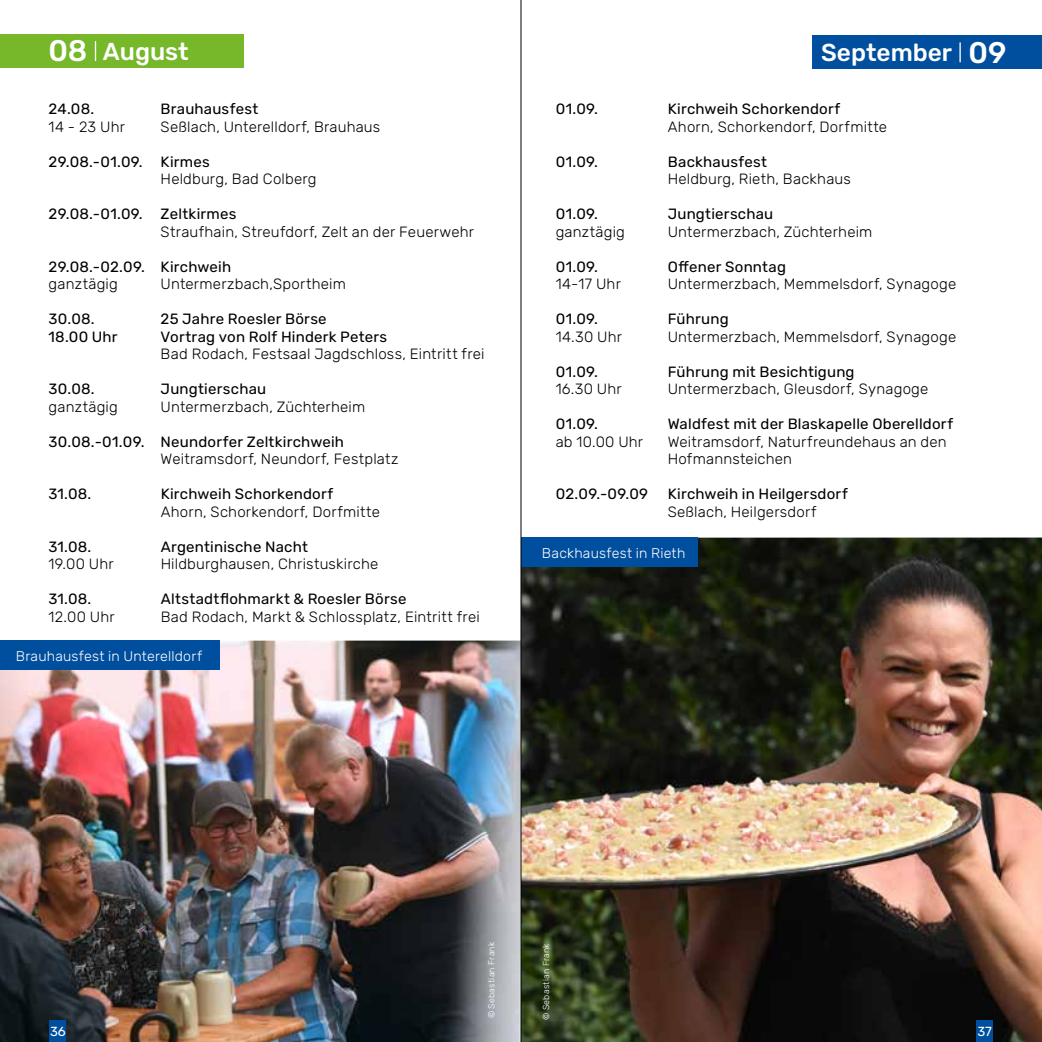
<style>
.page{position:relative;width:1042px;height:1042px;background:#fff}
.page>*{position:absolute;margin:0;border:0;box-sizing:border-box;transform-origin:0 0}
.t1{font:500 24.5px "Rubik";color:#fff}
.t2{font:300 14.88px/17.5px "Rubik";letter-spacing:.015em;color:#000}
.t3{font:14.88px "Rubik";letter-spacing:.015em;color:#000}
.t4{font:300 14px "Rubik";letter-spacing:.015em;color:#fff}
.t5{font:13.12px "Rubik";color:#fff}
.t6{font:300 8.75px "Rubik";letter-spacing:.025em;color:#fff}
.s1{font-size:29.75px}
</style>
<div class="page">
<img style="left:0;top:640px;width:521px;height:402px">
<div style="left:0;top:640px;width:219px;height:30px;background:#004f9f"></div>
<img style="left:522px;top:537px;width:520px;height:505px">
<div style="left:521px;top:537px;width:176px;height:30px;background:#004f9f"></div>
<div style="left:50px;top:1020px;width:16px;height:22px;background:#004f9f"></div>
<div style="left:976px;top:1020px;width:17px;height:22px;background:#004f9f"></div>
<div style="left:812px;top:36px;width:230px;height:33px;background:#004f9f"></div>
<hr style="left:959px;top:42px;width:2px;height:20px;background:#fff">
<div style="left:0;top:34px;width:243px;height:34px;background:#76b82a"></div>
<svg style="left:95px;top:41px;width:1px;height:20px"></svg>
<hr style="left:521px;top:0;width:1px;height:1042px;background:#000">
<h1 class="t1" style="left:48px;top:38px;width:142px"><span class="s1">08</span> August</h1>
<h1 class="t1" style="left:821px;top:38px;width:187px">September <span class="s1">09</span></h1>
<p class="t3" style="left:49px;top:101px;width:47px">24.08.</p>
<p class="t3" style="left:161px;top:101px;width:99px">Brauhausfest</p>
<p class="t2" style="left:49px;top:118px;width:78px">14 - 23 Uhr</p>
<p class="t2" style="left:161px;top:118px;width:221px">Seßlach, Unterelldorf, Brauhaus</p>
<p class="t3" style="left:49px;top:153px;width:163px">29.08.-01.09. Kirmes</p>
<p class="t2" style="left:161px;top:171px;width:157px">Heldburg, Bad Colberg</p>
<p class="t3" style="left:49px;top:206px;width:189px">29.08.-01.09. Zeltkirmes</p>
<p class="t2" style="left:161px;top:223px;width:315px">Straufhain, Streufdorf, Zelt an der Feuerwehr</p>
<p class="t3" style="left:49px;top:258px;width:184px">29.08.-02.09. Kirchweih</p>
<p class="t2" style="left:49px;top:276px;width:71px">ganztägig</p>
<p class="t2" style="left:161px;top:276px;width:187px">Untermerzbach,Sportheim</p>
<p class="t3" style="left:49px;top:311px;width:48px">30.08.</p>
<p class="t3" style="left:161px;top:311px;width:168px">25 Jahre Roesler Börse</p>
<p class="t3" style="left:49px;top:328px;width:71px">18.00 Uhr</p>
<p class="t3" style="left:161px;top:328px;width:228px">Vortrag von Rolf Hinderk Peters</p>
<p class="t2" style="left:161px;top:346px;width:325px">Bad Rodach, Festsaal Jagdschloss, Eintritt frei</p>
<p class="t3" style="left:49px;top:381px;width:48px">30.08.</p>
<p class="t3" style="left:161px;top:381px;width:107px">Jungtierschau</p>
<p class="t2" style="left:49px;top:398px;width:71px">ganztägig</p>
<p class="t2" style="left:161px;top:398px;width:206px">Untermerzbach, Züchterheim</p>
<p class="t3" style="left:49px;top:433px;width:297px">30.08.-01.09. Neundorfer Zeltkirchweih</p>
<p class="t2" style="left:161px;top:451px;width:239px">Weitramsdorf, Neundorf, Festplatz</p>
<p class="t3" style="left:49px;top:486px;width:44px">31.08.</p>
<p class="t3" style="left:161px;top:486px;width:174px">Kirchweih Schorkendorf</p>
<p class="t2" style="left:161px;top:503px;width:221px">Ahorn, Schorkendorf, Dorfmitte</p>
<p class="t3" style="left:49px;top:538px;width:44px">31.08.</p>
<p class="t3" style="left:161px;top:538px;width:149px">Argentinische Nacht</p>
<p class="t2" style="left:49px;top:556px;width:66px">19.00 Uhr</p>
<p class="t2" style="left:161px;top:556px;width:219px">Hildburghausen, Christuskirche</p>
<p class="t3" style="left:49px;top:591px;width:44px">31.08.</p>
<p class="t3" style="left:161px;top:591px;width:247px">Altstadtflohmarkt &amp; Roesler Börse</p>
<p class="t2" style="left:49px;top:608px;width:67px">12.00 Uhr</p>
<p class="t2" style="left:161px;top:608px;width:320px">Bad Rodach, Markt &amp; Schlossplatz, Eintritt frei</p>
<p class="t4" style="left:16px;top:648px;width:188px">Brauhausfest in Unterelldorf</p>
<p class="t3" style="left:556px;top:101px;width:44px">01.09.</p>
<p class="t3" style="left:668px;top:101px;width:174px">Kirchweih Schorkendorf</p>
<p class="t2" style="left:668px;top:118px;width:221px">Ahorn, Schorkendorf, Dorfmitte</p>
<p class="t3" style="left:556px;top:153px;width:44px">01.09.</p>
<p class="t3" style="left:668px;top:153px;width:101px">Backhausfest</p>
<p class="t2" style="left:668px;top:171px;width:185px">Heldburg, Rieth, Backhaus</p>
<p class="t3" style="left:556px;top:206px;width:44px">01.09.</p>
<p class="t3" style="left:668px;top:206px;width:107px">Jungtierschau</p>
<p class="t2" style="left:556px;top:223px;width:71px">ganztägig</p>
<p class="t2" style="left:668px;top:223px;width:206px">Untermerzbach, Züchterheim</p>
<p class="t3" style="left:556px;top:258px;width:44px">01.09.</p>
<p class="t3" style="left:668px;top:258px;width:120px">Offener Sonntag</p>
<p class="t2" style="left:556px;top:276px;width:67px">14-17 Uhr</p>
<p class="t2" style="left:668px;top:276px;width:290px">Untermerzbach, Memmelsdorf, Synagoge</p>
<p class="t3" style="left:556px;top:311px;width:44px">01.09.</p>
<p class="t3" style="left:668px;top:311px;width:63px">Führung</p>
<p class="t2" style="left:556px;top:328px;width:68px">14.30 Uhr</p>
<p class="t2" style="left:668px;top:328px;width:290px">Untermerzbach, Memmelsdorf, Synagoge</p>
<p class="t3" style="left:556px;top:363px;width:44px">01.09.</p>
<p class="t3" style="left:668px;top:363px;width:188px">Führung mit Besichtigung</p>
<p class="t2" style="left:556px;top:381px;width:67px">16.30 Uhr</p>
<p class="t2" style="left:668px;top:381px;width:262px">Untermerzbach, Gleusdorf, Synagoge</p>
<p class="t3" style="left:556px;top:416px;width:44px">01.09.</p>
<p class="t3" style="left:668px;top:416px;width:287px">Waldfest mit der Blaskapelle Oberelldorf</p>
<p class="t2" style="left:556px;top:433px;width:89px">ab 10.00 Uhr</p>
<p class="t2" style="left:668px;top:433px;width:280px">Weitramsdorf, Naturfreundehaus an den<br>Hofmannsteichen</p>
<p class="t3" style="left:556px;top:486px;width:94px">02.09.-09.09</p>
<p class="t3" style="left:668px;top:486px;width:182px">Kirchweih in Heilgersdorf</p>
<p class="t2" style="left:668px;top:503px;width:150px">Seßlach, Heilgersdorf</p>
<p class="t4" style="left:542px;top:545px;width:145px">Backhausfest in Rieth</p>
<p class="t6" style="left:486px;top:1018px;width:78px;rotate:-90deg">© Sebastian Frank</p>
<p class="t6" style="left:541px;top:1020px;width:78px;rotate:-90deg">© Sebastian Frank</p>
<p class="t5" style="left:50px;top:1024px;width:17px">36</p>
<p class="t5" style="left:977px;top:1024px;width:16px">37</p>
</div>
